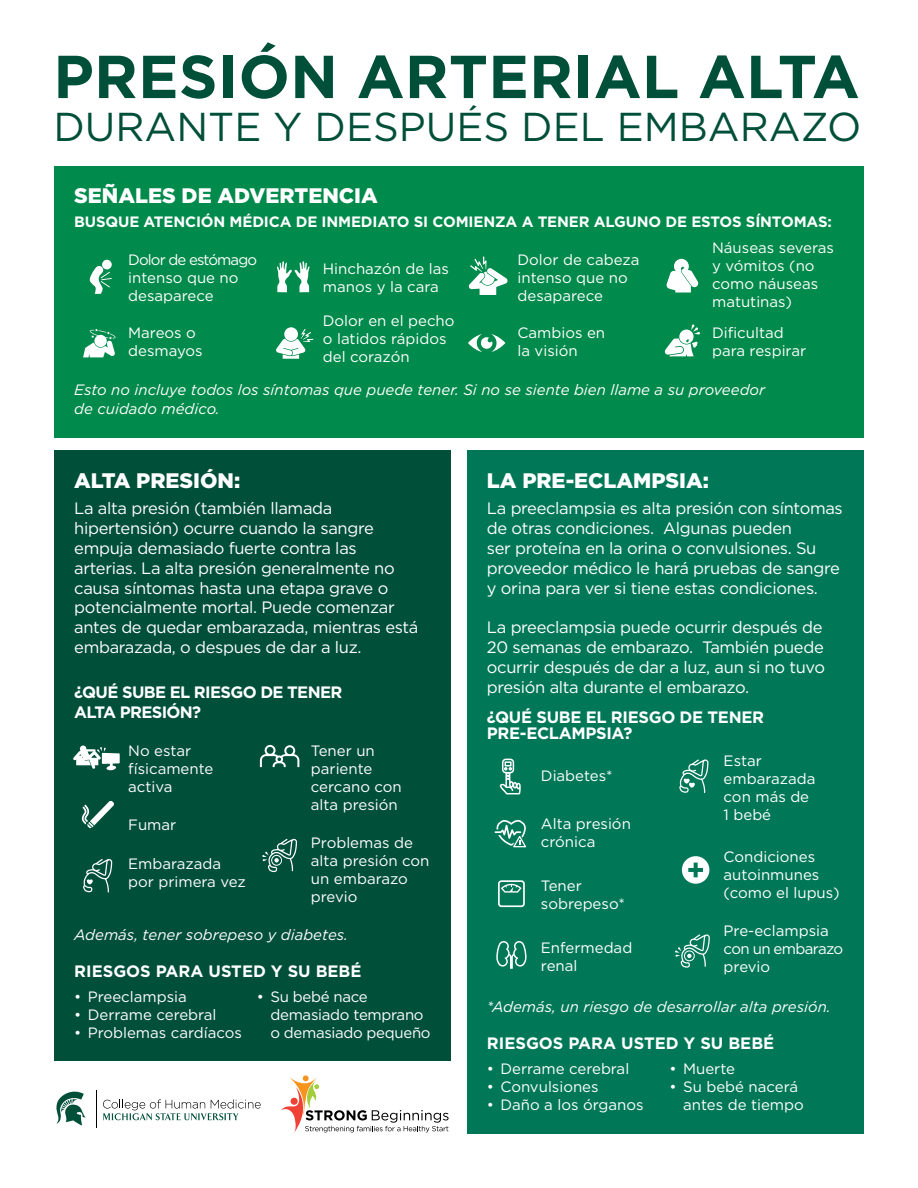
<style>
.page{position:relative;width:918px;height:1188px;background:#fff}
.page>*{position:absolute;margin:0;border:0;box-sizing:border-box;transform-origin:0 0}
.t1{font:700 60.45px "Gotham";letter-spacing:.005em;color:#004f39}
.t2{font:40.35px "Gotham";color:#004f39}
.t3{font:900 21px "Gotham";color:#fff}
.t4{font:16.5px/19.8px "Gotham";letter-spacing:-.02em;color:#fff}
.t5{font:700 16.5px "Gotham";color:#fff}
.t6{font:700 16.5px/16.5px "Gotham";letter-spacing:-.02em;color:#fff}
.t7{font:700 16.5px/19.5px "Gotham";letter-spacing:-.04em;color:#fff}
.t8{font:15px/18px "Gotham";color:#fff}
.t9{font:italic 15px/19.8px "Gotham";color:#fff}
.t10{font:15px/18px "Gotham";letter-spacing:-.02em;color:#fff}
.t11{font:700 15px "Gotham";letter-spacing:-.01em;color:#fff}
</style>
<div class="page">
<div style="left:54px;top:451px;width:397px;height:610px;background:#004f39"></div>
<svg style="left:73px;top:746px;width:47px;height:24px"></svg>
<svg style="left:260px;top:745px;width:39px;height:22px"></svg>
<svg style="left:82px;top:801px;width:32px;height:27px"></svg>
<svg style="left:262px;top:839px;width:35px;height:33px"></svg>
<svg style="left:83px;top:859px;width:29px;height:34px"></svg>
<div style="left:54px;top:166px;width:810px;height:272px;background:#008a4b"></div>
<div style="left:102px;top:260px;width:10px;height:9px;background:#fff;border-radius:50%"></div>
<svg style="left:90px;top:266px;width:22px;height:28px"></svg>
<svg style="left:277px;top:261px;width:33px;height:31px"></svg>
<svg style="left:469px;top:256px;width:39px;height:39px"></svg>
<svg style="left:667px;top:259px;width:31px;height:33px"></svg>
<svg style="left:83px;top:329px;width:32px;height:28px"></svg>
<svg style="left:276px;top:327px;width:37px;height:32px"></svg>
<svg style="left:468px;top:334px;width:37px;height:18px"></svg>
<svg style="left:665px;top:325px;width:35px;height:31px"></svg>
<div style="left:467px;top:451px;width:397px;height:683px;background:#007858"></div>
<svg style="left:500px;top:759px;width:21px;height:35px"></svg>
<svg style="left:682px;top:856px;width:27px;height:28px"></svg>
<svg style="left:495px;top:820px;width:31px;height:27px"></svg>
<svg style="left:498px;top:880px;width:27px;height:27px"></svg>
<svg style="left:675px;top:934px;width:35px;height:34px"></svg>
<svg style="left:496px;top:941px;width:31px;height:28px"></svg>
<svg style="left:679px;top:760px;width:29px;height:33px"></svg>
<svg style="left:56px;top:1091px;width:30px;height:34px"></svg>
<hr style="left:96px;top:1091px;width:1px;height:37px;background:#000">
<svg style="left:103px;top:1099px;width:158px;height:21px"></svg>
<svg style="left:281px;top:1075px;width:168px;height:59px"></svg>
<h1 class="t1" style="left:53px;top:37px;width:808px">PRESIÓN ARTERIAL ALTA</h1>
<h2 class="t2" style="left:53px;top:101px;width:810px">DURANTE Y DESPUÉS DEL EMBARAZO</h2>
<h3 class="t3" style="left:74px;top:181px;width:305px">SEÑALES DE ADVERTENCIA</h3>
<p class="t11" style="left:74px;top:211px;width:759px">BUSQUE ATENCIÓN MÉDICA DE INMEDIATO SI COMIENZA A TENER ALGUNO DE ESTOS SÍNTOMAS:</p>
<p class="t8" style="left:128px;top:250px;width:130px">Dolor de estómago intenso que no desaparece</p>
<p class="t8" style="left:128px;top:324px;width:76px">Mareos o desmayos</p>
<p class="t8" style="left:712px;top:238px;width:123px">Náuseas severas y vómitos (no como náuseas matutinas)</p>
<p class="t8" style="left:712px;top:324px;width:95px">Dificultad para respirar</p>
<p class="t9" style="left:74px;top:379px;width:692px">Esto no incluye todos los síntomas que puede tener. Si no se siente bien llame a su proveedor de cuidado médico.</p>
<p class="t8" style="left:518px;top:250px;width:123px">Dolor de cabeza intenso que no desaparece</p>
<p class="t8" style="left:518px;top:324px;width:89px">Cambios en la visión</p>
<p class="t8" style="left:323px;top:259px;width:128px">Hinchazón de las manos y la cara</p>
<p class="t8" style="left:323px;top:312px;width:133px">Dolor en el pecho o latidos rápidos del corazón</p>
<h3 class="t3" style="left:74px;top:466px;width:167px">ALTA PRESIÓN:</h3>
<p class="t4" style="left:74px;top:498px;width:346px">La alta presión (también llamada hipertensión) ocurre cuando la sangre empuja demasiado fuerte contra las arterias. La alta presión generalmente no causa síntomas hasta una etapa grave o potencialmente mortal. Puede comenzar antes de quedar embarazada, mientras está embarazada, o despues de dar a luz.</p>
<p class="t7" style="left:74px;top:683px;width:270px">¿QUÉ SUBE EL RIESGO DE TENER<br>ALTA PRESIÓN?</p>
<p class="t8" style="left:128px;top:742px;width:87px">No estar físicamente activa</p>
<p class="t8" style="left:128px;top:816px;width:50px">Fumar</p>
<p class="t8" style="left:128px;top:854px;width:119px">Embarazada por primera vez</p>
<p class="t8" style="left:311px;top:742px;width:92px">Tener un pariente cercano con alta presión</p>
<p class="t8" style="left:311px;top:834px;width:120px">Problemas de alta presión con un embarazo previo</p>
<p class="t9" style="left:74px;top:924px;width:275px">Además, tener sobrepeso y diabetes.</p>
<p class="t5" style="left:74px;top:961px;width:289px">RIESGOS PARA USTED Y SU BEBÉ</p>
<p class="t8" style="left:74px;top:988px;width:114px">• Preeclampsia</p>
<p class="t8" style="left:74px;top:1006px;width:144px">• Derrame cerebral</p>
<p class="t8" style="left:74px;top:1024px;width:169px">• Problemas cardíacos</p>
<p class="t10" style="left:270px;top:988px;width:162px;text-indent:-14px">• Su bebé nace demasiado temprano o demasiado pequeño</p>
<h3 class="t3" style="left:487px;top:466px;width:224px">LA PRE-ECLAMPSIA:</h3>
<p class="t4" style="left:487px;top:498px;width:357px">La preeclampsia es alta presión con síntomas de otras condiciones. Algunas pueden<br>ser proteína en la orina o convulsiones. Su proveedor médico le hará pruebas de sangre y orina para ver si tiene estas condiciones.</p>
<p class="t4" style="left:487px;top:617px;width:340px">La preeclampsia puede ocurrir después de 20 semanas de embarazo. También puede ocurrir después de dar a luz, aun si no tuvo presión alta durante el embarazo.</p>
<p class="t6" style="left:487px;top:709px;width:279px">¿QUÉ SUBE EL RIESGO DE TENER<br>PRE-ECLAMPSIA?</p>
<p class="t8" style="left:541px;top:767px;width:73px">Diabetes*</p>
<p class="t8" style="left:541px;top:814px;width:91px">Alta presión crónica</p>
<p class="t8" style="left:541px;top:876px;width:85px">Tener sobrepeso*</p>
<p class="t8" style="left:541px;top:939px;width:93px">Enfermedad renal</p>
<p class="t8" style="left:724px;top:752px;width:93px">Estar embarazada con más de<br>1 bebé</p>
<p class="t8" style="left:724px;top:847px;width:117px">Condiciones autoinmunes (como el lupus)</p>
<p class="t10" style="left:724px;top:921px;width:121px">Pre-eclampsia con un embarazo previo</p>
<p class="t9" style="left:487px;top:996px;width:345px">*Además, un riesgo de desarrollar alta presión.</p>
<p class="t5" style="left:487px;top:1032px;width:289px">RIESGOS PARA USTED Y SU BEBÉ</p>
<p class="t8" style="left:487px;top:1059px;width:144px">• Derrame cerebral</p>
<p class="t8" style="left:487px;top:1077px;width:113px">• Convulsiones</p>
<p class="t8" style="left:487px;top:1095px;width:158px">• Daño a los órganos</p>
<p class="t8" style="left:670px;top:1059px;width:67px">• Muerte</p>
<p class="t8" style="left:683px;top:1077px;width:122px;text-indent:-14px">• Su bebé nacerá antes de tiempo</p>
</div>
